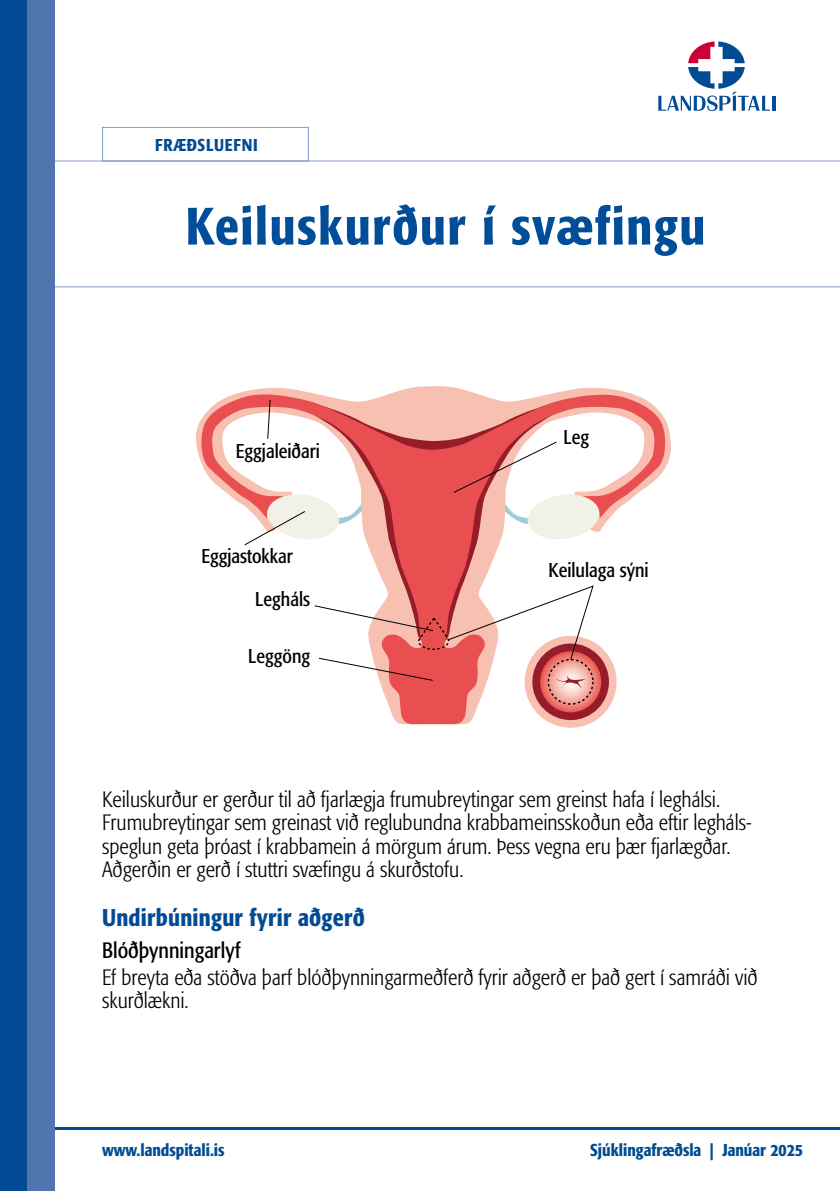
<style>
.page{position:relative;width:840px;height:1191px;background:#fff}
.page>*{position:absolute;margin:0;border:0;box-sizing:border-box;transform-origin:0 0}
.t1{font:500 condensed 52px "Formata";letter-spacing:.03em;color:#004e99}
.t2{font:500 condensed 24px "Formata";letter-spacing:.01em;color:#004b93}
.t3{font:300 condensed 22px/23.4px "Formata";color:#000}
.t4{font:condensed 22px "Formata";color:#000}
.t5{font:condensed 19.8px "Formata";color:#000}
.t6{font:500 condensed 17px "Formata";color:#004b93}
.t7{font:500 condensed 17px "Formata";letter-spacing:.05em;color:#004b93}
</style>
<div class="page">
<hr style="left:52px;top:1126px;width:787px;height:3px;background:#004b93">
<svg style="left:196px;top:386px;width:475px;height:80px"></svg>
<svg style="left:199px;top:392px;width:467px;height:332px"></svg>
<svg style="left:452px;top:441px;width:148px;height:100px"></svg>
<svg style="left:266px;top:399px;width:5px;height:41px"></svg>
<svg style="left:243px;top:492px;width:124px;height:54px"></svg>
<div style="left:524px;top:636px;width:92px;height:91px;background:#f7c0b0;border-radius:50%"></div>
<div style="left:532px;top:643px;width:76px;height:77px;background:#971c2a;border-radius:50%"></div>
<svg style="left:539px;top:651px;width:62px;height:61px"></svg>
<svg style="left:313px;top:584px;width:281px;height:105px"></svg>
<hr style="left:0;top:160px;width:839px;height:1px;background:#8499c6">
<hr style="left:0;top:286px;width:839px;height:1px;background:#8499c6">
<hr style="left:771px;top:96px;width:3px;height:15px;background:#004b93">
<svg style="left:658px;top:41px;width:111px;height:70px"></svg>
<div style="left:102px;top:127px;width:206px;height:34px;border:1px solid #8499c6"></div>
<div style="left:0;top:0;width:27px;height:1191px;background:#004b93"></div>
<div style="left:27px;top:0;width:27px;height:1191px;background:#5075af"></div>
<p class="t7" style="left:155px;top:135px;width:104px">FRÆÐSLUEFNI</p>
<h1 class="t1" style="left:185px;top:195px;width:521px">Keiluskurður í svæfingu</h1>
<p class="t5" style="left:236px;top:439px;width:86px">Eggjaleiðari</p>
<p class="t5" style="left:201px;top:545px;width:93px">Eggjastokkar</p>
<p class="t5" style="left:255px;top:587px;width:56px">Legháls</p>
<p class="t5" style="left:248px;top:644px;width:63px">Leggöng</p>
<p class="t5" style="left:563px;top:425px;width:27px">Leg</p>
<p class="t5" style="left:548px;top:559px;width:102px">Keilulaga sýni</p>
<p class="t3" style="left:102px;top:787px;width:650px">Keiluskurður er gerður til að fjarlægja frumubreytingar sem greinst hafa í leghálsi.<br>Frumubreytingar sem greinast við reglubundna krabbameinsskoðun eða eftir legháls&shy;speglun geta þróast í krabbamein á mörgum árum. Þess vegna eru þær fjarlægðar.<br>Aðgerðin er gerð í stuttri svæfingu á skurðstofu.</p>
<p class="t2" style="left:102px;top:903px;width:264px">Undirbúningur fyrir aðgerð</p>
<p class="t4" style="left:102px;top:937px;width:140px">Blóðþynningarlyf</p>
<p class="t3" style="left:102px;top:965px;width:656px">Ef breyta eða stöðva þarf blóðþynningarmeðferð fyrir aðgerð er það gert í samráði við skurðlækni.</p>
<p class="t6" style="left:102px;top:1140px;width:124px">www.landspitali.is</p>
<p class="t6" style="left:589px;top:1140px;width:214px">Sjúklingafræðsla | Janúar 2025</p>
</div>
